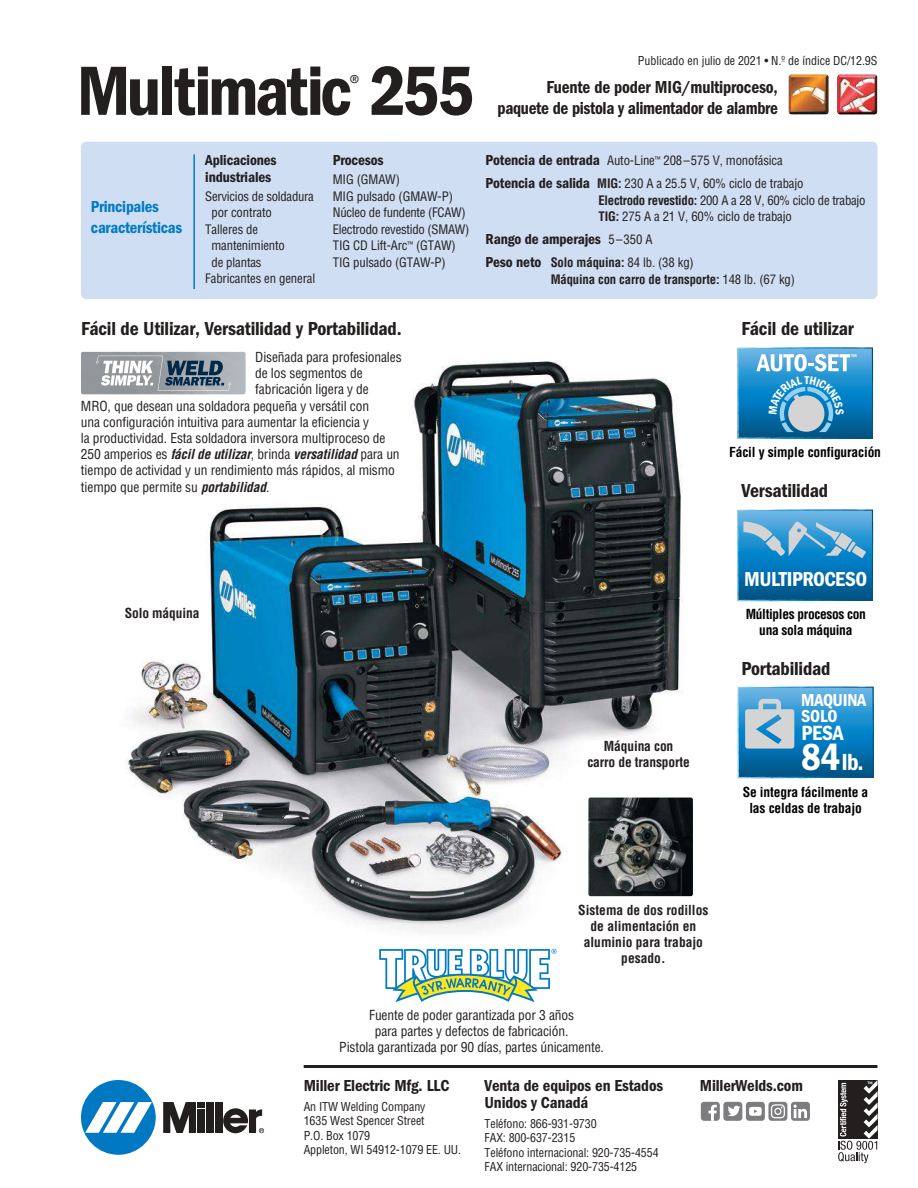
<style>
.page{position:relative;width:918px;height:1188px;background:#fff}
.page>*{position:absolute;margin:0;border:0;box-sizing:border-box;transform-origin:0 0}
.t1{font:72px "ITC Franklin Gothic Std Dm Cd";letter-spacing:-.045em;color:#241f1f}
.t2{font:24.15px "ITC Franklin Gothic Std Dm Cd";color:#fff}
.t3{font:21.3px "ITC Franklin Gothic Std Dm Cd";color:#fff}
.t4{font:21px "ITC Franklin Gothic Std Dm Cd";letter-spacing:-.025em;color:#fff}
.t5{font:condensed 21px "ITC Franklin Gothic Std";color:#241f1f}
.t6{font:19.5px "ITC Franklin Gothic Std Dm Cd";letter-spacing:-.01em;color:#241f1f}
.t7{font:18px/21px "ITC Franklin Gothic Std Dm Cd";letter-spacing:-.02em;color:#241f1f;text-align:right;scale:.95 1}
.t8{font:18px/15.8px "ITC Franklin Gothic Std Dm Cd";letter-spacing:-.01em;color:#fff}
.t9{font:16.5px/16.8px "ITC Franklin Gothic Std Dm Cd";letter-spacing:-.01em;color:#241f1f}
.t10{font:16.5px/21px "ITC Franklin Gothic Std Dm Cd";letter-spacing:-.015em;color:#007cc4}
.t11{font:15px/16.5px "ITC Franklin Gothic Std Dm Cd";letter-spacing:-.01em;color:#241f1f}
.t12{font:condensed 13.5px/16.2px "Helvetica";letter-spacing:-.01em;color:#241f1f;text-align:center}
.t13{font:700 condensed 13.5px/16.2px "Helvetica";color:#241f1f;text-align:center}
.t14{font:700 condensed 13.5px/16.2px "Helvetica";letter-spacing:-.01em;color:#000;text-align:center}
.t15{font:italic 700 condensed 13.5px "Helvetica";color:#241f1f}
.t16{font:condensed 12.75px/16.5px "Helvetica";letter-spacing:-.01em;color:#241f1f}
.t17{font:700 condensed 12.75px/16.5px "Helvetica";letter-spacing:-.01em;color:#241f1f}
.t18{font:condensed 12px/14.4px "Helvetica";letter-spacing:-.01em;color:#241f1f}
.s1{font-weight:400;font-style:normal}
.s2{font-weight:700;font-style:italic}
.s3{font-family:"ITC Franklin Gothic Std Dm Cd";font-stretch:normal;font-size:15px}
.s4{font-weight:700}
.s5{font-family:"Helvetica";font-stretch:condensed;font-size:12.75px}
.s6{font-family:"ITC Franklin Gothic Std Dm Cd";font-weight:400;font-stretch:normal;font-size:15px}
.s7{font-weight:400}
.s8{font-size:39px}
</style>
<div class="page">
<img style="left:107px;top:360px;width:586px;height:593px">
<svg style="left:81px;top:351px;width:173px;height:43px"></svg>
<div style="left:81px;top:142px;width:797px;height:157px;background:#cfdef2;border-radius:5px"></div>
<img style="left:837px;top:74px;width:40px;height:41px">
<img style="left:788px;top:74px;width:41px;height:41px">
<svg style="left:379px;top:949px;width:177px;height:53px"></svg>
<svg style="left:737px;top:510px;width:135px;height:92px;background:#338dc1"></svg>
<svg style="left:737px;top:687px;width:136px;height:92px;background:#3b91c2"></svg>
<svg style="left:96px;top:356px;width:135px;height:35px;background:#909ba3"></svg>
<hr style="left:304px;top:1065px;width:573px;height:3px;background:#241f1f">
<div style="left:81px;top:1080px;width:75px;height:75px;background:#0079c2;border-radius:50%"></div>
<svg style="left:85px;top:1102px;width:67px;height:31px"></svg>
<div style="left:206px;top:1102px;width:8px;height:31px;background:#241f1f"></div>
<div style="left:215px;top:1102px;width:7px;height:31px;background:#241f1f"></div>
<div style="left:198px;top:1102px;width:7px;height:6px;background:#241f1f"></div>
<div style="left:198px;top:1110px;width:7px;height:23px;background:#241f1f"></div>
<svg style="left:163px;top:1102px;width:33px;height:31px"></svg>
<svg style="left:223px;top:1108px;width:41px;height:25px"></svg>
<svg style="left:838px;top:1080px;width:40px;height:83px"></svg>
<div style="left:791px;top:1102px;width:19px;height:19px;background:#7d7c7e;border-radius:3px"></div>
<svg style="left:793px;top:1105px;width:14px;height:13px"></svg>
<div style="left:723px;top:1102px;width:19px;height:19px;background:#7d7c7e;border-radius:3px"></div>
<svg style="left:728px;top:1106px;width:12px;height:10px"></svg>
<div style="left:746px;top:1102px;width:19px;height:19px;background:#7d7c7e;border-radius:3px"></div>
<svg style="left:749px;top:1107px;width:13px;height:9px"></svg>
<div style="left:701px;top:1102px;width:19px;height:19px;background:#7d7c7e;border-radius:3px"></div>
<svg style="left:708px;top:1105px;width:9px;height:16px"></svg>
<div style="left:768px;top:1102px;width:19px;height:19px;background:#7d7c7e;border-radius:3px"></div>
<svg style="left:771px;top:1104px;width:14px;height:14px"></svg>
<img style="left:588px;top:798px;width:105px;height:98px;border-radius:2px">
<hr style="left:193px;top:154px;width:2px;height:135px;background:#007cc4">
<svg style="left:737px;top:348px;width:135px;height:91px;background:#4097c8"></svg>
<h1 class="t1" style="left:77px;top:67px;width:399px">Multimatic 255</h1>
<h3 class="t5" style="left:349px;top:70px;width:12px">®</h3>
<p class="t18" style="left:638px;top:54px;width:241px">Publicado en julio de 2021 • N.º de índice DC/12.9S</p>
<h3 class="t7" style="left:498px;top:78px;width:297px">Fuente de poder MIG/multiproceso, paquete de pistola y alimentador de alambre</h3>
<p class="t10" style="left:91px;top:197px;width:93px">Principales características</p>
<p class="t11" style="left:205px;top:154px;width:73px">Aplicaciones industriales</p>
<p class="t16" style="left:205px;top:189px;width:110px">Servicios de soldadura</p>
<p class="t16" style="left:211px;top:205px;width:62px">por contrato</p>
<p class="t16" style="left:205px;top:222px;width:54px">Talleres de</p>
<p class="t16" style="left:211px;top:238px;width:75px">mantenimiento</p>
<p class="t16" style="left:211px;top:255px;width:52px">de plantas</p>
<p class="t16" style="left:205px;top:271px;width:111px">Fabricantes en general</p>
<p class="t11" style="left:333px;top:154px;width:52px">Procesos</p>
<p class="t16" style="left:333px;top:172px;width:138px">MIG (GMAW)<br>MIG pulsado (GMAW-P)<br>Núcleo de fundente (FCAW)<br>Electrodo revestido (SMAW)<br>TIG CD Lift-Arc<sup>™</sup> (GTAW)<br>TIG pulsado (GTAW-P)</p>
<h3 class="t6" style="left:81px;top:322px;width:322px">Fácil de Utilizar, Versatilidad y Portabilidad.</h3>
<p class="t12" style="left:255px;top:350px;width:148px">Diseñada para profesionales</p>
<p class="t12" style="left:255px;top:366px;width:109px">de los segmentos de</p>
<p class="t12" style="left:255px;top:382px;width:115px">fabricación ligera y de</p>
<p class="t12" style="left:81px;top:399px;width:290px">MRO, que desean una soldadora pequeña y versátil con</p>
<p class="t12" style="left:81px;top:415px;width:290px">una configuración intuitiva para aumentar la eficiencia y</p>
<p class="t12" style="left:81px;top:431px;width:306px">la productividad. Esta soldadora inversora multiproceso de</p>
<p class="t15" style="left:81px;top:449px;width:320px"><span class="s1">2 5 0 a m p e r i o s e s</span> fácilde utilizar<span class="s1">, b r i n d a</span> versatilidad <span class="s1">p a r a u n</span></p>
<p class="t12" style="left:81px;top:463px;width:315px">tiempo de actividad y un rendimiento más rápidos, al mismo</p>
<p class="t12" style="left:81px;top:480px;width:190px">tiempo que permite su <span class="s2">portabilidad</span>.</p>
<p class="t16" style="left:486px;top:150px;width:319px;line-height:23px"><span class="s3">Potencia de entrada</span> Auto-Line<sup>™</sup> 208–575 V, monofásica<br><span class="s3">Potencia de salida</span> <span class="s4">MIG:</span> 230 A a 25.5 V, 60% ciclo de trabajo</p>
<p class="t16" style="left:598px;top:193px;width:269px"><span class="s4">Electrodo revestido:</span> 200 A a 28 V, 60% ciclo de trabajo<br><span class="s4">TIG:</span> 275 A a 21 V, 60% ciclo de trabajo</p>
<p class="t11" style="left:486px;top:233px;width:168px">Rango de amperajes <span class="s5">5–350 A</span></p>
<p class="t17" style="left:551px;top:256px;width:246px;text-indent:-65px"><span class="s6">Peso neto</span> Solo máquina: <span class="s7">84 lb. (38 kg)<br></span>Máquina con carro de transporte: <span class="s7">148 lb. (67 kg)</span></p>
<h3 class="t6" style="left:741px;top:322px;width:114px">Fácil de utilizar</h3>
<p class="t14" style="left:729px;top:445px;width:153px">Fácil y simple configuración</p>
<h3 class="t6" style="left:741px;top:484px;width:88px">Versatilidad</h3>
<p class="t13" style="left:125px;top:606px;width:76px">Solo máquina</p>
<p class="t13" style="left:587px;top:739px;width:104px">Máquina con<br>carro de transporte</p>
<h3 class="t4" style="left:744px;top:566px;width:124px">MULTIPROCESO</h3>
<p class="t14" style="left:746px;top:607px;width:122px">Múltiples procesos con una sola máquina</p>
<h3 class="t6" style="left:741px;top:662px;width:91px">Portabilidad</h3>
<h3 class="t8" style="left:801px;top:692px;width:67px">MAQUINA<br>SOLO</h3>
<h3 class="t3" style="left:802px;top:720px;width:44px">PESA</h3>
<h2 class="t2" style="left:801px;top:748px;width:64px"><span class="s8">84</span>lb.</h2>
<p class="t14" style="left:743px;top:785px;width:127px">Se integra fácilmente a las celdas de trabajo</p>
<p class="t13" style="left:578px;top:903px;width:132px">Sistema de dos rodillos de alimentación en aluminio para trabajo pesado.</p>
<p class="t12" style="left:339px;top:1008px;width:266px">Fuente de poder garantizada por 3 años<br>para partes y defectos de fabricación.<br>Pistola garantizada por 90 días, partes únicamente.</p>
<p class="t9" style="left:304px;top:1079px;width:147px">Miller Electric Mfg. LLC</p>
<p class="t18" style="left:304px;top:1100px;width:159px">An ITW Welding Company<br>1635 West Spencer Street<br>P.O. Box 1079<br>Appleton, WI 54912-1079 EE. UU.</p>
<p class="t9" style="left:485px;top:1079px;width:180px">Venta de equipos en Estados<br>Unidos y Canadá</p>
<p class="t18" style="left:485px;top:1117px;width:176px">Teléfono: 866-931-9730<br>FAX: 800-637-2315<br>Teléfono internacional: 920-735-4554<br>FAX internacional: 920-735-4125</p>
<p class="t9" style="left:700px;top:1079px;width:105px">MillerWelds.com</p>
</div>
